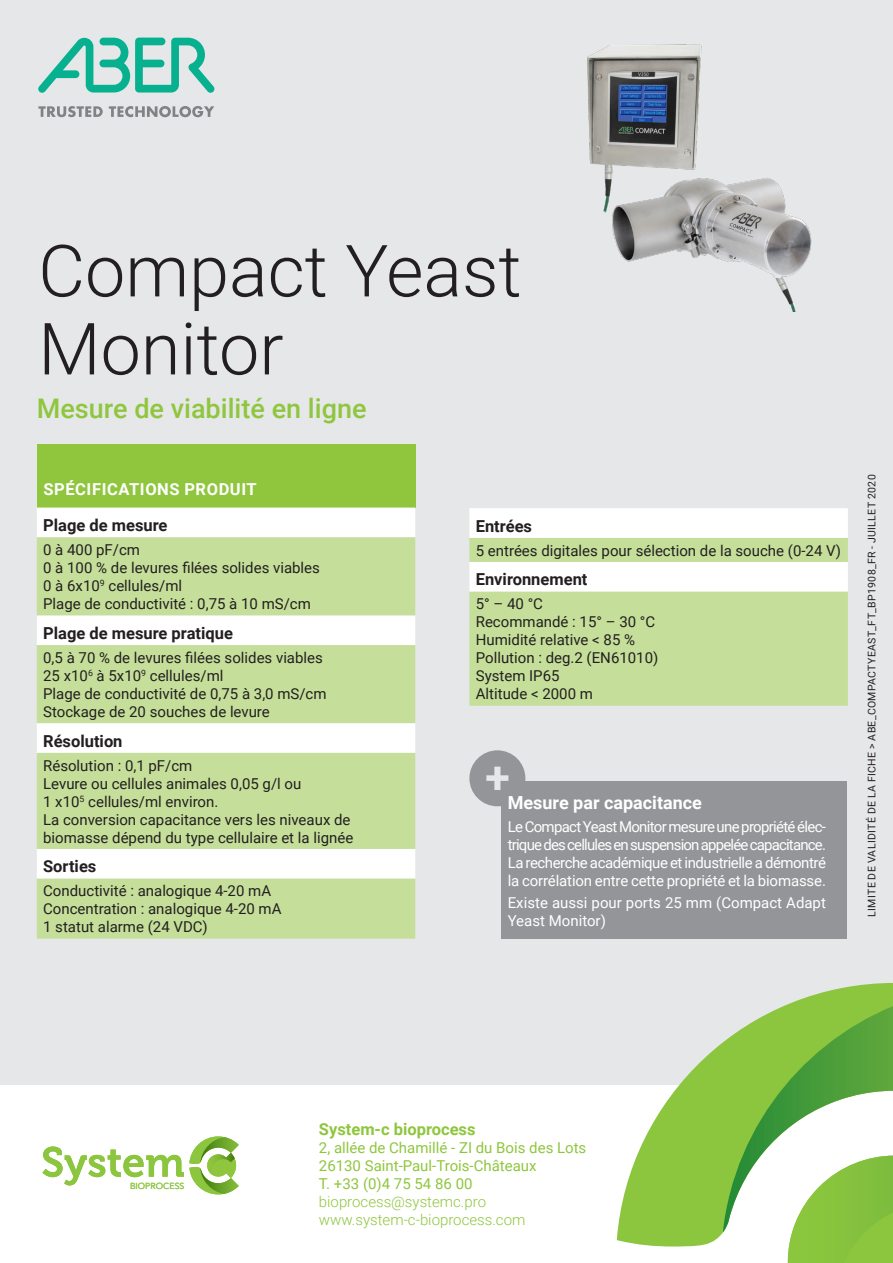
<style>
.page{position:relative;width:893px;height:1263px;background:#fff}
.page>*{position:absolute;margin:0;border:0;box-sizing:border-box;transform-origin:0 0}
.t1{font:300 72px/78px "Roboto";color:#231f20}
.t2{font:500 27px "Roboto";color:#8fc63e}
.t3{font:700 18px "Roboto";color:#fff}
.ss_titre_tableau{font:700 16.5px "Roboto";color:#231f20}
.t4{font:700 16.5px "Roboto";letter-spacing:.035em;color:#fff}
.t5{font:700 16.5px "Roboto";color:#8fc63e}
.t6{font:15px/18px "Roboto";color:#231f20}
.t7{font:15px/18px "Roboto";letter-spacing:-.01em;color:#fff;text-align:justify}
.t8{font:15px/18px "Roboto";color:#8fc63e}
.t9{font:300 15px/18px "Roboto";color:#8fc63e}
.t10{font:10.5px "Roboto";letter-spacing:.035em;color:#231f20}
.t11{font:8.85px "Avenir";color:#8bc63e}
</style>
<div class="page">
<div style="left:0;top:0;width:893px;height:1084px;background:#e6e7e9"></div>
<svg style="left:617px;top:983px;width:276px;height:263px"></svg>
<div style="left:783px;top:1232px;width:110px;height:31px;background:#8bc63e"></div>
<img style="left:723px;top:999px;width:170px;height:233px">
<svg style="left:43px;top:1136px;width:196px;height:58px"></svg>
<div style="left:37px;top:444px;width:378px;height:64px;background:#8fc63e"></div>
<div style="left:37px;top:508px;width:378px;height:29px;background:#fff"></div>
<svg style="left:37px;top:537px;width:378px;height:402px;background:#d1e6b0"></svg>
<div style="left:469px;top:508px;width:379px;height:30px;background:#fff"></div>
<svg style="left:469px;top:538px;width:379px;height:168px;background:#cfe4ac"></svg>
<svg style="left:469px;top:750px;width:56px;height:56px"></svg>
<div style="left:501px;top:781px;width:346px;height:158px;background:#939598"></div>
<img style="left:587px;top:44px;width:225px;height:268px">
<svg style="left:38px;top:38px;width:176px;height:55px"></svg>
<svg style="left:38px;top:106px;width:65px;height:11px"></svg>
<svg style="left:109px;top:106px;width:105px;height:11px"></svg>
<p class="t1" style="left:38px;top:229px;width:485px">Compact Yeast<br>Monitor</p>
<p class="t2" style="left:37px;top:389px;width:331px">Mesure de viabilité en ligne</p>
<p class="t4" style="left:43px;top:477px;width:215px">SPÉCIFICATIONS PRODUIT</p>
<p class="ss_titre_tableau" style="left:43px;top:513px;width:126px">Plage de mesure</p>
<p class="t6" style="left:43px;top:540px;width:98px">0 à 400 pF/cm</p>
<p class="t6" style="left:43px;top:558px;width:278px">0 à 100 % de levures filées solides viables</p>
<p class="t6" style="left:43px;top:576px;width:140px">0 à 6x10<sup>9</sup> cellules/ml</p>
<p class="t6" style="left:43px;top:594px;width:269px">Plage de conductivité : 0,75 à 10 mS/cm</p>
<p class="ss_titre_tableau" style="left:43px;top:621px;width:191px">Plage de mesure pratique</p>
<p class="t6" style="left:43px;top:648px;width:281px">0,5 à 70 % de levures filées solides viables</p>
<p class="t6" style="left:43px;top:666px;width:182px">25 x10<sup>6</sup> à 5x10<sup>9</sup> cellules/ml</p>
<p class="t6" style="left:43px;top:684px;width:285px">Plage de conductivité de 0,75 à 3,0 mS/cm</p>
<p class="t6" style="left:43px;top:702px;width:228px">Stockage de 20 souches de levure</p>
<p class="ss_titre_tableau" style="left:43px;top:729px;width:81px">Résolution</p>
<p class="t6" style="left:43px;top:756px;width:151px">Résolution : 0,1 pF/cm</p>
<p class="t6" style="left:43px;top:774px;width:260px">Levure ou cellules animales 0,05 g/l ou<br>1 x10<sup>5</sup> cellules/ml environ.</p>
<p class="t6" style="left:43px;top:810px;width:312px">La conversion capacitance vers les niveaux de biomasse dépend du type cellulaire et la lignée</p>
<p class="ss_titre_tableau" style="left:43px;top:855px;width:55px">Sorties</p>
<p class="t6" style="left:43px;top:881px;width:229px">Conductivité : analogique 4-20 mA</p>
<p class="t6" style="left:43px;top:899px;width:240px">Concentration : analogique 4-20 mA</p>
<p class="t6" style="left:43px;top:917px;width:166px">1 statut alarme (24 VDC)</p>
<p class="ss_titre_tableau" style="left:476px;top:514px;width:58px">Entrées</p>
<p class="t6" style="left:476px;top:541px;width:367px">5 entrées digitales pour sélection de la souche (0-24 V)</p>
<p class="ss_titre_tableau" style="left:476px;top:568px;width:113px">Environnement</p>
<p class="t6" style="left:476px;top:594px;width:69px">5° – 40 °C</p>
<p class="t6" style="left:476px;top:612px;width:181px">Recommandé : 15° – 30 °C</p>
<p class="t6" style="left:476px;top:630px;width:161px">Humidité relative &lt; 85 %</p>
<p class="t6" style="left:476px;top:648px;width:184px">Pollution : deg.2 (EN61010)</p>
<p class="t6" style="left:476px;top:666px;width:85px">System IP65</p>
<p class="t6" style="left:476px;top:684px;width:119px">Altitude &lt; 2000 m</p>
<p class="t3" style="left:508px;top:790px;width:196px">Mesure par capacitance</p>
<p class="t7" style="left:508px;top:817px;width:320px">Le Compact Yeast Monitor mesure une propriété élec&shy;trique des cellules en suspension appelée capacitance.<br>La recherche académique et industrielle a démontré la corrélation entre cette propriété et la biomasse.</p>
<p class="t7" style="left:508px;top:893px;width:320px">Existe aussi pour ports 25 mm (Compact Adapt<br>Yeast Monitor)</p>
<p class="t10" style="left:864px;top:917px;width:444px;rotate:-90deg">LIMITE DE VALIDITÉ DE LA FICHE &gt; ABE_COMPACTYEAST_FT_BP1908_FR - JUILLET 2020</p>
<p class="t11" style="left:130px;top:1178px;width:56px">BIOPROCESS</p>
<p class="t5" style="left:319px;top:1118px;width:158px">System-c bioprocess</p>
<p class="t8" style="left:319px;top:1138px;width:269px">2, allée de Chamillé - ZI du Bois des Lots<br>26130 Saint-Paul-Trois-Châteaux<br>T. +33 (0)4 75 54 86 00</p>
<p class="t9" style="left:319px;top:1192px;width:208px">bioprocess@systemc.pro www.system-c-bioprocess.com</p>
</div>
